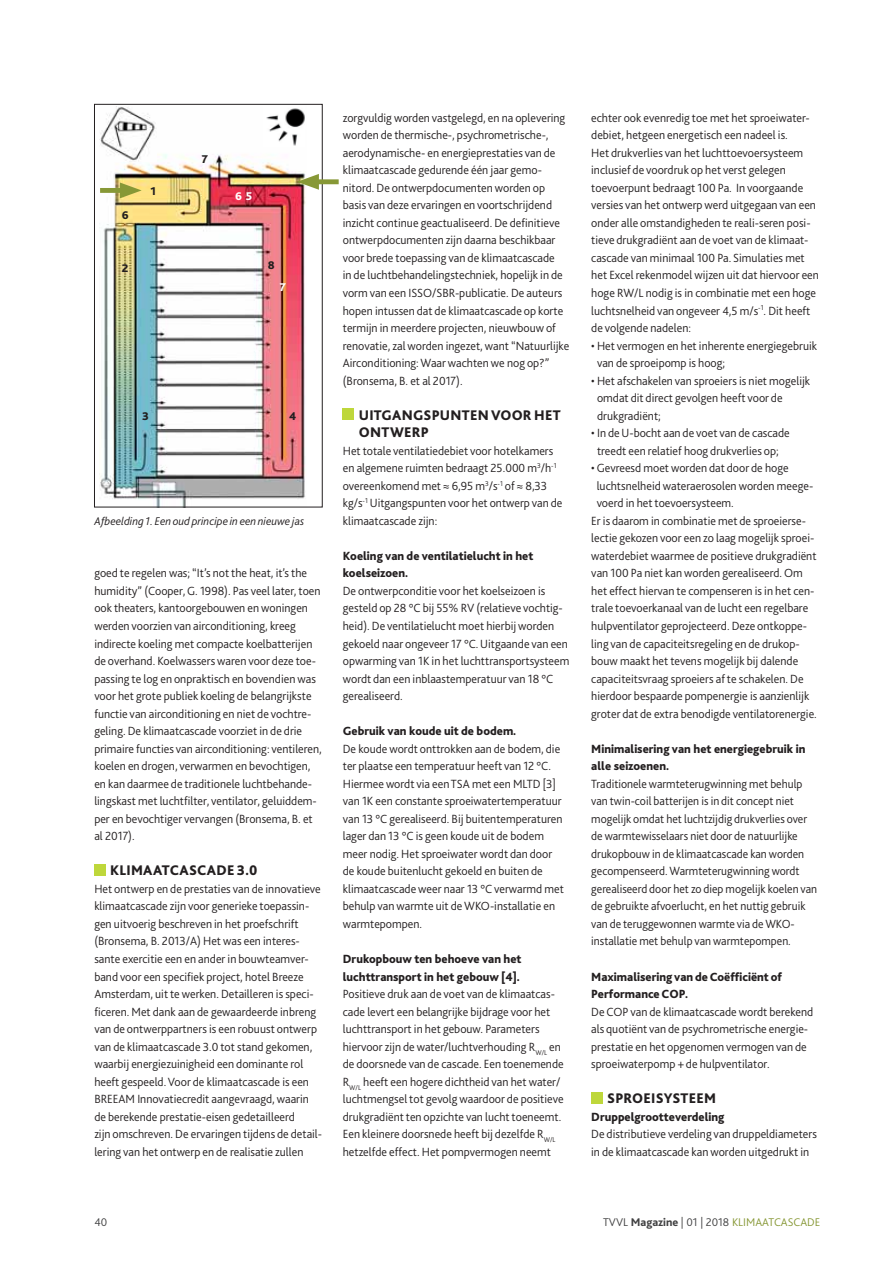
<style>
.page{position:relative;width:893px;height:1263px;background:#fff}
.page>*{position:absolute;margin:0;border:0;box-sizing:border-box;transform-origin:0 0}
.t1{font:800 14.55px/17.5px "Bliss 2";letter-spacing:.015em;color:#231f20}
.t2{font:300 12.45px/17.5px "Bliss 2";color:#231f20}
.t3{font:300 12.45px/17.5px "Bliss 2";color:#231f20;scale:.95 1}
.t4{font:800 12.45px/17.5px "Bliss 2";color:#231f20}
.t5{font:italic 300 11.7px "Bliss 2";color:#231f20}
.t6{font:300 11.7px "Bliss 2";color:#879836}
.t7{font:800 11.7px "Bliss 2";color:#231f20}
.t8{font:800 11.7px "Bliss 2";color:#fff}
.t9{font:300 11.7px "Bliss 2";color:#404041}
.s1{color:#404041}
.s2{font-weight:800;color:#404041}
</style>
<div class="page">
<div style="left:94px;top:864px;width:12px;height:11px;background:#bed73b"></div>
<div style="left:343px;top:409px;width:11px;height:11px;background:#bed73b"></div>
<div style="left:591px;top:1092px;width:11px;height:11px;background:#bed73b"></div>
<img style="left:100px;top:154px;width:206px;height:351px">
<img style="left:266px;top:108px;width:39px;height:38px">
<div style="left:94px;top:104px;width:228px;height:403px;border:1px solid #231f20"></div>
<div style="left:310px;top:179px;width:29px;height:5px;background:#879836"></div>
<svg style="left:297px;top:174px;width:22px;height:16px"></svg>
<div style="left:100px;top:188px;width:29px;height:5px;background:#879836"></div>
<svg style="left:120px;top:182px;width:22px;height:16px"></svg>
<img style="left:99px;top:106px;width:57px;height:56px">
<p class="t7" style="left:122px;top:210px;width:8px">6</p>
<p class="t7" style="left:122px;top:263px;width:8px">2</p>
<p class="t7" style="left:150px;top:186px;width:7px">1</p>
<p class="t7" style="left:202px;top:155px;width:8px">7</p>
<p class="t8" style="left:235px;top:192px;width:19px">6 5</p>
<p class="t7" style="left:268px;top:260px;width:8px">8</p>
<p class="t8" style="left:280px;top:283px;width:8px">7</p>
<p class="t7" style="left:142px;top:412px;width:8px">3</p>
<p class="t7" style="left:289px;top:412px;width:9px">4</p>
<p class="t5" style="left:94px;top:516px;width:211px">Afbeelding 1. Een oud principe in een nieuwe jas</p>
<p class="t2" style="left:94px;top:566px;width:229px">goed te regelen was; “It’s not the heat, it’s the humidity” (Cooper, G. 1998). Pas veel later, toen ook theaters, kantoorgebouwen en woningen werden voorzien van airconditioning, kreeg indirecte koeling met compacte koelbatterijen de overhand. Koelwassers waren voor deze toe&shy;passing te log en onpraktisch en bovendien was voor het grote publiek koeling de belangrijkste functie van airconditioning en niet de vochtre&shy;geling. De klimaatcascade voorziet in de drie primaire functies van airconditioning: ventileren, koelen en drogen, verwarmen en bevochtigen, en kan daarmee de traditionele luchtbehande&shy;lingskast met luchtfilter, ventilator, geluiddem&shy;per en bevochtiger vervangen (Bronsema, B. et al 2017).</p>
<p class="t1" style="left:110px;top:863px;width:149px">KLIMAATCASCADE 3.0</p>
<p class="t2" style="left:94px;top:881px;width:229px">Het ontwerp en de prestaties van de innovatieve klimaatcascade zijn voor generieke toepassin&shy;gen uitvoerig beschreven in het proefschrift (Bronsema, B. 2013/A) Het was een interes&shy;sante exercitie een en ander in bouwteamver&shy;band voor een specifiek project, hotel Breeze Amsterdam, uit te werken. Detailleren is speci&shy;ficeren. Met dank aan de gewaardeerde inbreng van de ontwerppartners is een robuust ontwerp van de klimaatcascade 3.0 tot stand gekomen, waarbij energiezuinigheid een dominante rol heeft gespeeld. Voor de klimaatcascade is een BREEAM Innovatiecredit aangevraagd, waarin de berekende prestatie-eisen gedetailleerd<br>zijn omschreven. De ervaringen tijdens de detail&shy;lering van het ontwerp en de realisatie zullen</p>
<p class="t2" style="left:343px;top:110px;width:228px">zorgvuldig worden vastgelegd, en na oplevering worden de thermische-, psychrometrische-, aerodynamische- en energieprestaties van de klimaatcascade gedurende één jaar gemo&shy;nitord. De ontwerpdocumenten worden op basis van deze ervaringen en voortschrijdend inzicht continue geactualiseerd. De definitieve ontwerpdocumenten zijn daarna beschikbaar voor brede toepassing van de klimaatcascade<br>in de luchtbehandelingstechniek, hopelijk in de vorm van een ISSO/SBR-publicatie. De auteurs hopen intussen dat de klimaatcascade op korte termijn in meerdere projecten, nieuwbouw of renovatie, zal worden ingezet, want “Natuurlijke Airconditioning: Waar wachten we nog op?” (Bronsema, B. et al 2017).</p>
<p class="t1" style="left:359px;top:407px;width:204px">UITGANGSPUNTEN VOOR HET<br>ONTWERP</p>
<p class="t2" style="left:343px;top:443px;width:221px">Het totale ventilatiedebiet voor hotelkamers en algemene ruimten bedraagt 25.000 m<sup>3</sup>/h<sup>-1 </sup>overeenkomend met ≈ 6,95 m<sup>3</sup>/s<sup>-1</sup> of ≈ 8,33 kg/s<sup>-1</sup> Uitgangspunten voor het ontwerp van de klimaatcascade zijn:</p>
<p class="t4" style="left:343px;top:548px;width:192px">Koeling van de ventilatielucht in het koelseizoen.</p>
<p class="t2" style="left:343px;top:583px;width:228px">De ontwerpconditie voor het koelseizoen is gesteld op 28 °C bij 55% RV (relatieve vochtig&shy;heid). De ventilatielucht moet hierbij worden gekoeld naar ongeveer 17 °C. Uitgaande van een opwarming van 1K in het luchttransportsysteem wordt dan een inblaastemperatuur van 18 °C gerealiseerd.</p>
<p class="t4" style="left:343px;top:723px;width:175px">Gebruik van koude uit de bodem.</p>
<p class="t2" style="left:343px;top:741px;width:223px">De koude wordt onttrokken aan de bodem, die ter plaatse een temperatuur heeft van 12 °C.<br>Hiermee wordt via een TSA met een MLTD [3] van 1K een constante sproeiwatertemperatuur van 13 °C gerealiseerd. Bij buitentemperaturen lager dan 13 °C is geen koude uit de bodem meer nodig. Het sproeiwater wordt dan door de koude buitenlucht gekoeld en buiten de klimaatcascade weer naar 13 °C verwarmd met behulp van warmte uit de WKO-installatie en warmtepompen.</p>
<p class="t4" style="left:343px;top:951px;width:180px">Drukopbouw ten behoeve van het luchttransport in het gebouw [4].</p>
<p class="t2" style="left:343px;top:986px;width:222px">Positieve druk aan de voet van de klimaatcas&shy;cade levert een belangrijke bijdrage voor het luchttransport in het gebouw. Parameters hiervoor zijn de water/luchtverhouding R<sub>W/L</sub> en de doorsnede van de cascade. Een toenemende R<sub>W/L</sub> heeft een hogere dichtheid van het water/ luchtmengsel tot gevolg waardoor de positieve drukgradiënt ten opzichte van lucht toeneemt.<br>Een kleinere doorsnede heeft bij dezelfde R<sub>W/L </sub>hetzelfde effect. Het pompvermogen neemt</p>
<p class="t2" style="left:591px;top:110px;width:229px">echter ook evenredig toe met het sproeiwater&shy;debiet, hetgeen energetisch een nadeel is.<br>Het drukverlies van het luchttoevoersysteem inclusief de voordruk op het verst gelegen toevoerpunt bedraagt 100 Pa. In voorgaande versies van het ontwerp werd uitgegaan van een onder alle omstandigheden te reali-seren posi&shy;tieve drukgradiënt aan de voet van de klimaat&shy;cascade van minimaal 100 Pa. Simulaties met het Excel rekenmodel wijzen uit dat hiervoor een hoge RW/L nodig is in combinatie met een hoge luchtsnelheid van ongeveer 4,5 m/s<sup>-1</sup>. Dit heeft de volgende nadelen:</p>
<p class="t2" style="left:597px;top:338px;width:222px;text-indent:-6px">• Het vermogen en het inherente energiegebruik van de sproeipomp is hoog;</p>
<p class="t2" style="left:597px;top:373px;width:215px;text-indent:-6px">• Het afschakelen van sproeiers is niet mogelijk omdat dit direct gevolgen heeft voor de drukgradiënt;</p>
<p class="t2" style="left:591px;top:425px;width:200px;text-align:center">• In de U-bocht aan de voet van de cascade treedt een relatief hoog drukverlies op;</p>
<p class="t2" style="left:591px;top:461px;width:199px">• Gevreesd moet worden dat door de hoge</p>
<p class="t2" style="left:597px;top:478px;width:218px">luchtsnelheid wateraerosolen worden meege-</p>
<p class="t2" style="left:597px;top:496px;width:139px">voerd in het toevoersysteem.</p>
<p class="t2" style="left:591px;top:513px;width:216px">Er is daarom in combinatie met de sproeierse-</p>
<p class="t2" style="left:591px;top:531px;width:225px">lectie gekozen voor een zo laag mogelijk sproei-</p>
<p class="t2" style="left:591px;top:548px;width:227px">waterdebiet waarmee de positieve drukgradiënt</p>
<p class="t2" style="left:591px;top:566px;width:213px">van 100 Pa niet kan worden gerealiseerd. Om</p>
<p class="t2" style="left:591px;top:583px;width:225px">het effect hiervan te compenseren is in het cen-</p>
<p class="t2" style="left:591px;top:601px;width:218px">trale toevoerkanaal van de lucht een regelbare</p>
<p class="t2" style="left:591px;top:618px;width:217px">hulpventilator geprojecteerd. Deze ontkoppe-</p>
<p class="t2" style="left:591px;top:636px;width:210px">ling van de capaciteitsregeling en de drukop-</p>
<p class="t2" style="left:591px;top:653px;width:209px">bouw maakt het tevens mogelijk bij dalende</p>
<p class="t2" style="left:591px;top:671px;width:214px">capaciteitsvraag sproeiers af te schakelen. De</p>
<p class="t2" style="left:591px;top:688px;width:220px">hierdoor bespaarde pompenergie is aanzienlijk</p>
<p class="t2" style="left:591px;top:706px;width:227px">groter dat de extra benodigde ventilatorenergie.</p>
<p class="t4" style="left:591px;top:741px;width:216px">Minimalisering van het energiegebruik in alle seizoenen.</p>
<p class="t3" style="left:591px;top:776px;width:239px">Traditionele warmteterugwinning met behulp van twin-coil batterijen is in dit concept niet mogelijk omdat het luchtzijdig drukverlies over de warmtewisselaars niet door de natuurlijke drukopbouw in de klimaatcascade kan worden gecompenseerd. Warmteterugwinning wordt gerealiseerd door het zo diep mogelijk koelen van de gebruikte afvoerlucht, en het nuttig gebruik van de teruggewonnen warmte via de WKO&shy;installatie met behulp van warmtepompen.</p>
<p class="t4" style="left:591px;top:969px;width:192px">Maximalisering van de Coëfficiënt of<br>Performance COP.</p>
<p class="t2" style="left:591px;top:1004px;width:223px">De COP van de klimaatcascade wordt berekend als quotiënt van de psychrometrische energie&shy;prestatie en het opgenomen vermogen van de sproeiwaterpomp + de hulpventilator.</p>
<p class="t1" style="left:607px;top:1091px;width:110px">SPROEISYSTEEM</p>
<p class="t4" style="left:591px;top:1109px;width:135px">Druppelgrootteverdeling</p>
<p class="t2" style="left:591px;top:1127px;width:227px">De distributieve verdeling van druppeldiameters in de klimaatcascade kan worden uitgedrukt in</p>
<p class="t9" style="left:94px;top:1218px;width:14px">40</p>
<p class="t6" style="left:603px;top:1218px;width:219px"><span class="s1">TVVL</span> <span class="s2">Magazine</span> <span class="s1">| 01 | 2018</span> KLIMAATCASCADE</p>
</div>
